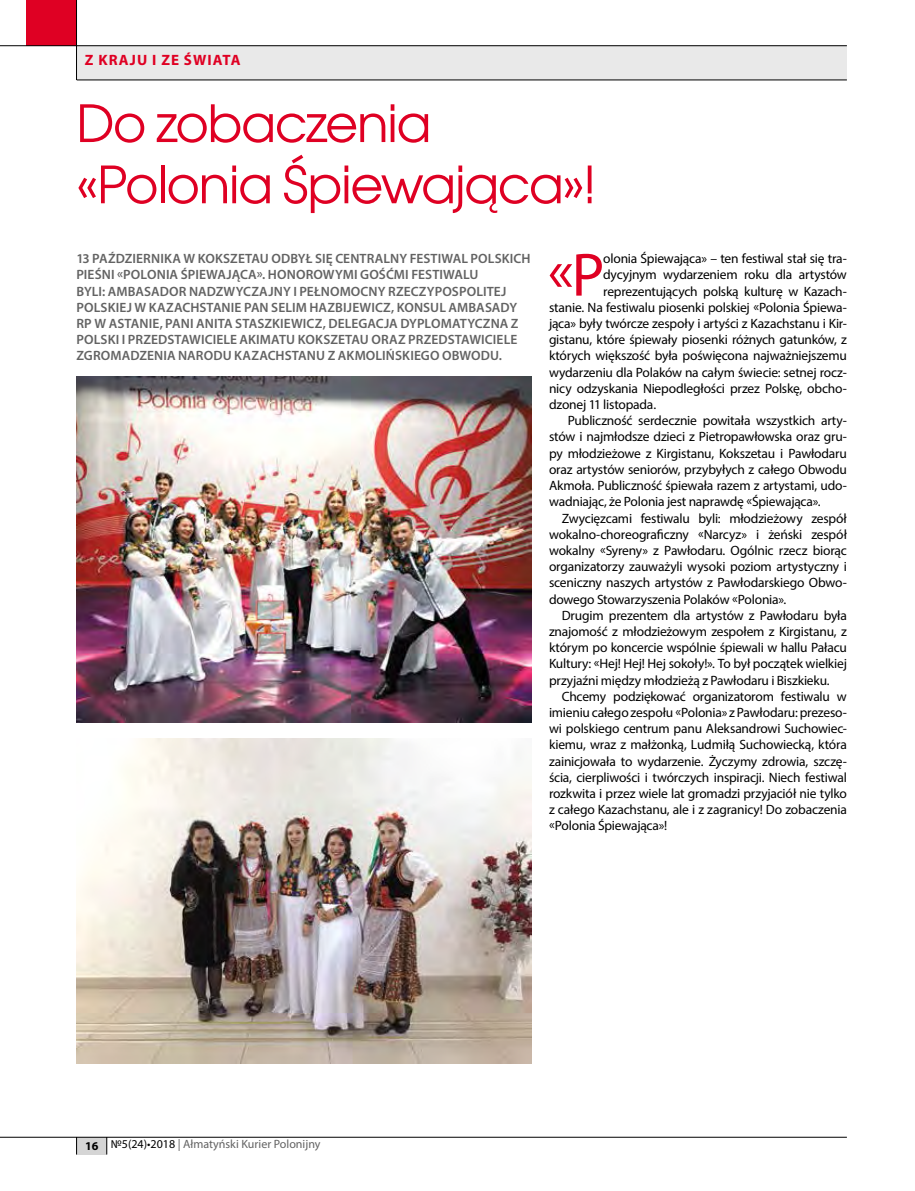
<style>
.page{position:relative;width:915px;height:1191px;background:#fff}
.page>*{position:absolute;margin:0;border:0;box-sizing:border-box;transform-origin:0 0}
.t1{font:61.5px "Myriad Pro";color:#df0023}
.t2{font:51px/61.2px "DS Avant Garde";letter-spacing:-.025em;color:#df0023}
.t3{font:700 15px "Myriad Pro";letter-spacing:.07em;color:#df0023}
.t4{font:13.5px "Myriad Pro";letter-spacing:-.015em;color:#000}
.t5{font:600 13.5px/16.2px "Myriad Pro";letter-spacing:.01em;color:#636363}
.t6{font:12px "Myriad Pro";color:#636363}
.s1{font-weight:700;color:#000}
.s2{color:#000}
</style>
<div class="page">
<img style="left:76px;top:377px;width:455px;height:345px">
<img style="left:77px;top:738px;width:454px;height:325px">
<div style="left:26px;top:0;width:51px;height:46px;background:#df0023"></div>
<div style="left:77px;top:46px;width:769px;height:34px;background:#e9e9e9"></div>
<hr style="left:77px;top:80px;width:769px;height:1px;background:#000">
<hr style="left:0;top:45px;width:846px;height:1px;background:#000">
<hr style="left:76px;top:0;width:1px;height:80px;background:#000">
<div style="left:76px;top:1137px;width:31px;height:17px;background:#d5d5d5"></div>
<svg style="left:76px;top:1138px;width:1px;height:16px"></svg>
<svg style="left:106px;top:1138px;width:1px;height:16px"></svg>
<hr style="left:0;top:1137px;width:846px;height:1px;background:#000">
<p class="t3" style="left:85px;top:51px;width:157px">Z KRAJU I ZE ŚWIATA</p>
<h2 class="t2" style="left:76px;top:93px;width:522px">Do zobaczenia «Polonia Śpiewająca»!</h2>
<p class="t5" style="left:76px;top:250px;width:455px">13 PAŹDZIERNIKA W KOKSZETAU ODBYŁ SIĘ CENTRALNY FESTIWAL POLSKICH PIEŚNI «POLONIA ŚPIEWAJĄCA». HONOROWYMI GOŚĆMI FESTIWALU<br>BYLI: AMBASADOR NADZWYCZAJNY I PEŁNOMOCNY RZECZYPOSPOLITEJ POLSKIEJ W KAZACHSTANIE PAN SELIM HAZBIJEWICZ, KONSUL AMBASADY RP W ASTANIE, PANI ANITA STASZKIEWICZ, DELEGACJA DYPLOMATYCZNA Z POLSKI I PRZEDSTAWICIELE AKIMATU KOKSZETAU ORAZ PRZEDSTAWICIELE ZGROMADZENIA NARODU KAZACHSTANU Z AKMOLIŃSKIEGO OBWODU.</p>
<h1 class="t1" style="left:547px;top:237px;width:58px">«P</h1>
<p class="t4" style="left:603px;top:250px;width:245px">olonia Śpiewająca» – ten festiwal stał się tra-</p>
<p class="t4" style="left:603px;top:266px;width:245px">dycyjnym wydarzeniem roku dla artystów</p>
<p class="t4" style="left:603px;top:283px;width:245px">reprezentujących polską kulturę w Kazach-</p>
<p class="t4" style="left:549px;top:299px;width:299px">stanie. Na festiwalu piosenki polskiej «Polonia Śpiewa-</p>
<p class="t4" style="left:549px;top:315px;width:299px">jąca» były twórcze zespoły i artyści z Kazachstanu i Kir-</p>
<p class="t4" style="left:549px;top:331px;width:299px">gistanu, które śpiewały piosenki różnych gatunków, z</p>
<p class="t4" style="left:549px;top:347px;width:299px">których większość była poświęcona najważniejszemu</p>
<p class="t4" style="left:549px;top:364px;width:299px">wydarzeniu dla Polaków na całym świecie: setnej rocz-</p>
<p class="t4" style="left:549px;top:380px;width:299px">nicy odzyskania Niepodległości przez Polskę, obcho-</p>
<p class="t4" style="left:549px;top:396px;width:107px">dzonej 11 listopada.</p>
<p class="t4" style="left:567px;top:412px;width:280px">Publiczność serdecznie powitała wszystkich arty-</p>
<p class="t4" style="left:549px;top:428px;width:299px">stów i najmłodsze dzieci z Pietropawłowska oraz gru-</p>
<p class="t4" style="left:549px;top:445px;width:299px">py młodzieżowe z Kirgistanu, Kokszetau i Pawłodaru</p>
<p class="t4" style="left:549px;top:461px;width:299px">oraz artystów seniorów, przybyłych z całego Obwodu</p>
<p class="t4" style="left:549px;top:477px;width:299px">Akmoła. Publiczność śpiewała razem z artystami, udo-</p>
<p class="t4" style="left:549px;top:493px;width:272px">wadniając, że Polonia jest naprawdę «Śpiewająca».</p>
<p class="t4" style="left:561px;top:509px;width:286px">Zwycięzcami festiwalu byli: młodzieżowy zespół</p>
<p class="t4" style="left:549px;top:526px;width:299px">wokalno-choreograficzny «Narcyz» i żeński zespół</p>
<p class="t4" style="left:549px;top:542px;width:299px">wokalny «Syreny» z Pawłodaru. Ogólnic rzecz biorąc</p>
<p class="t4" style="left:549px;top:558px;width:299px">organizatorzy zauważyli wysoki poziom artystyczny i</p>
<p class="t4" style="left:549px;top:574px;width:299px">sceniczny naszych artystów z Pawłodarskiego Obwo-</p>
<p class="t4" style="left:549px;top:590px;width:237px">dowego Stowarzyszenia Polaków «Polonia».</p>
<p class="t4" style="left:561px;top:607px;width:286px">Drugim prezentem dla artystów z Pawłodaru była</p>
<p class="t4" style="left:549px;top:623px;width:299px">znajomość z młodzieżowym zespołem z Kirgistanu, z</p>
<p class="t4" style="left:549px;top:639px;width:299px">którym po koncercie wspólnie śpiewali w hallu Pałacu</p>
<p class="t4" style="left:549px;top:655px;width:299px">Kultury: «Hej! Hej! Hej sokoły!». To był początek wielkiej</p>
<p class="t4" style="left:549px;top:671px;width:281px">przyjaźni między młodzieżą z Pawłodaru i Biszkieku.</p>
<p class="t4" style="left:561px;top:688px;width:286px">Chcemy podziękować organizatorom festiwalu w</p>
<p class="t4" style="left:549px;top:704px;width:299px">imieniu całego zespołu «Polonia» z Pawłodaru: prezeso-</p>
<p class="t4" style="left:549px;top:720px;width:299px">wi polskiego centrum panu Aleksandrowi Suchowiec-</p>
<p class="t4" style="left:549px;top:736px;width:299px">kiemu, wraz z małżonką, Ludmiłą Suchowiecką, która</p>
<p class="t4" style="left:549px;top:752px;width:299px">zainicjowała to wydarzenie. Życzymy zdrowia, szczę-</p>
<p class="t4" style="left:549px;top:769px;width:299px">ścia, cierpliwości i twórczych inspiracji. Niech festiwal</p>
<p class="t4" style="left:549px;top:785px;width:299px">rozkwita i przez wiele lat gromadzi przyjaciół nie tylko</p>
<p class="t4" style="left:549px;top:801px;width:299px">z całego Kazachstanu, ale i z zagranicy! Do zobaczenia</p>
<p class="t4" style="left:549px;top:817px;width:119px">«Polonia Śpiewająca»!</p>
<p class="t6" style="left:85px;top:1136px;width:237px"><span class="s1">16</span> <span class="s2">№5(24)•2018</span> | Ałmatyński Kurier Polonijny</p>
</div>
